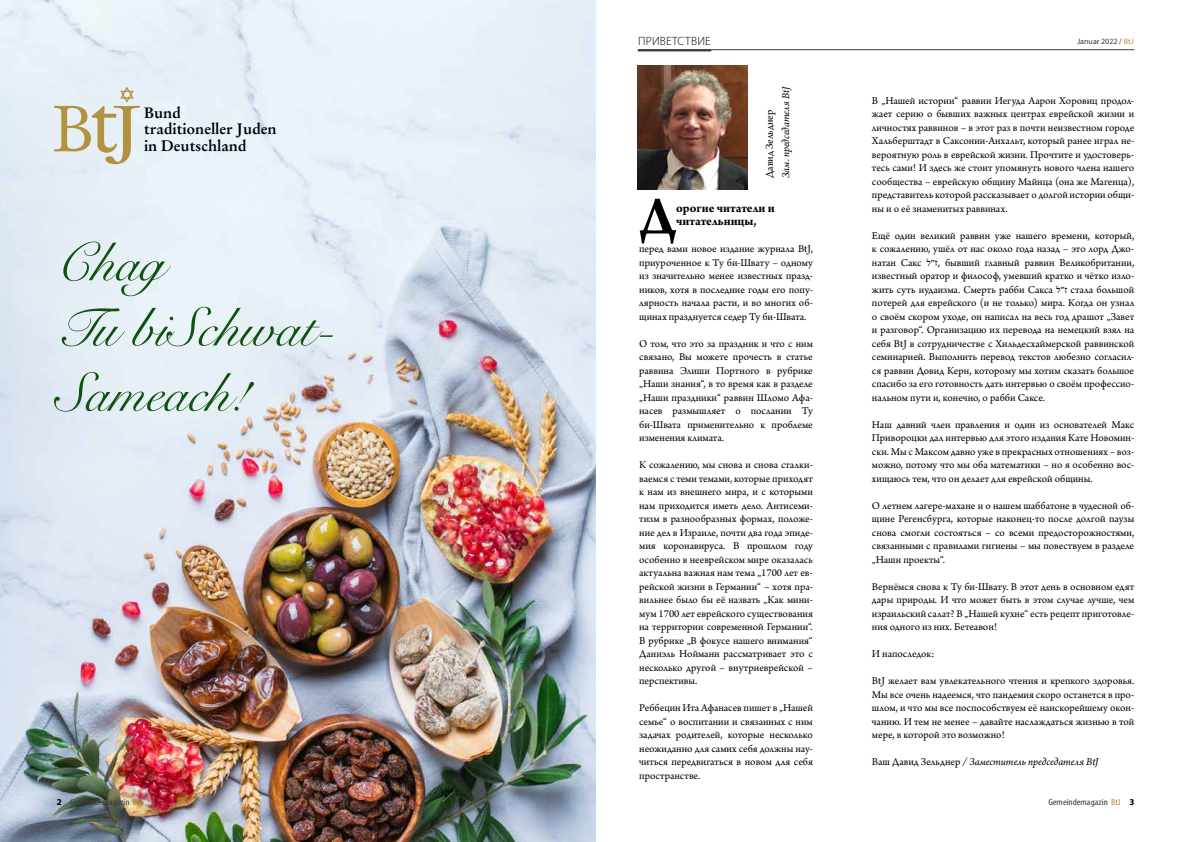
<style>
.page{position:relative;width:1191px;height:842px;background:#fff}
.page>*{position:absolute;margin:0;border:0;box-sizing:border-box;transform-origin:0 0}
.t1{font:54.4px/65.2px "Snell Roundhand";color:#0f520b}
.t2{font:700 15.1px/16.8px "Stempel Garamond";color:#000}
.t3{font:700 13px/13.5px "Arno Pro";color:#000}
.t4{font:300 12px "Myriad Pro";letter-spacing:.02em;color:#000}
.t5{font:11px/13.5px "Arno Pro";color:#000;text-align:justify}
.t6{font:italic 11px "Arno Pro";letter-spacing:-.005em;color:#000}
.t7{font:condensed 9px "Myriad Pro";color:#393b41;scale:1.14 1}
.t8{font:8px "Myriad Pro";color:#313747}
.s1{font-weight:700;font-stretch:normal;color:#000}
.s2{color:#b1933f}
.s3{font-family:"New Peninim"}
.s4{font-style:normal}
</style>
<div class="page">
<hr style="left:638px;top:49px;width:496px;height:1px;background:#393b41">
<img style="left:0;top:0;width:596px;height:842px">
<hr style="left:638px;top:49px;width:73px;height:2px;background:#393b41">
<img style="left:637px;top:66px;width:110px;height:123px">
<svg style="left:54px;top:86px;width:86px;height:78px"></svg>
<svg style="left:639px;top:199px;width:37px;height:45px"></svg>
<h2 class="t2" style="left:144px;top:104px;width:134px">Bund<br>traditioneller Juden in Deutschland</h2>
<h1 class="t1" style="left:55px;top:229px;width:280px">Chag<br>Tu biSchwat-<br>Sameach!</h1>
<p class="t7" style="left:57px;top:796px;width:77px"><span class="s1">2</span> Gemeindemagazin <span class="s2">BtJ</span></p>
<p class="t4" style="left:638px;top:34px;width:74px">ПРИВЕТСТВИЕ</p>
<p class="t8" style="left:1077px;top:37px;width:58px">Januar 2022 / <span class="s2">BtJ</span></p>
<p class="t6" style="left:779px;top:178px;width:93px;rotate:-90deg">Зам. председателя BtJ</p>
<p class="t5" style="left:872px;top:94px;width:264px">В „Нашей истории“ раввин Иегуда Аарон Хоровиц продол&shy;жает серию о бывших важных центрах еврейской жизни и личностях раввинов – в этот раз в почти неизвестном городе Хальберштадт в Саксонии-Анхальт, который ранее играл не&shy;вероятную роль в еврейской жизни. Прочтите и удостоверь&shy;тесь сами! И здесь же стоит упомянуть нового члена нашего сообщества – еврейскую общину Майнца (она же Магенца), представитель которой рассказывает о долгой истории общи&shy;ны и о её знаменитых раввинах.</p>
<p class="t5" style="left:872px;top:229px;width:264px">Ещё один великий раввин уже нашего времени, который, к сожалению, ушёл от нас около года назад – это лорд Джо&shy;натан Сакс <span class="s3">ז״ל</span> , бывший главный раввин Великобритании, известный оратор и философ, умевший кратко и чётко изло&shy;жить суть иудаизма. Смерть рабби Сакса <span class="s3">ז״ל</span> стала большой потерей для еврейского (и не только) мира. Когда он узнал о своём скором уходе, он написал на весь год драшот „Завет и разговор“. Организацию их перевода на немецкий взял на себя BtJ в сотрудничестве с Хильдесхаймерской раввинской семинарией. Выполнить перевод текстов любезно согласил&shy;ся раввин Довид Керн, которому мы хотим сказать большое спасибо за его готовность дать интервью о своём профессио&shy;нальном пути и, конечно, о рабби Саксе.</p>
<p class="t5" style="left:872px;top:418px;width:264px">Наш давний член правления и один из основателей Макс Привороцки дал интервью для этого издания Кате Новомин&shy;ски. Мы с Максом давно уже в прекрасных отношениях – воз&shy;можно, потому что мы оба математики – но я особенно вос&shy;хищаюсь тем, что он делает для еврейской общины.</p>
<p class="t5" style="left:872px;top:499px;width:264px">О летнем лагере-махане и о нашем шаббатоне в чудесной об&shy;щине Регенсбурга, которые наконец-то после долгой паузы снова смогли состояться – со всеми предосторожностями, связанными с правилами гигиены – мы повествуем в разделе „Наши проекты“.</p>
<p class="t5" style="left:872px;top:580px;width:264px">Вернёмся снова к Ту би-Швату. В этот день в основном едят дары природы. И что может быть в этом случае лучше, чем израильский салат? В „Нашей кухне“ есть рецепт приготовле&shy;ния одного из них. Бетеавон!</p>
<p class="t5" style="left:872px;top:648px;width:64px">И напоследок:</p>
<p class="t5" style="left:872px;top:675px;width:264px">BtJ желает вам увлекательного чтения и крепкого здоровья.<br>Мы все очень надеемся, что пандемия скоро останется в про&shy;шлом, и что мы все поспособствуем её наискорейшему окон&shy;чанию. И тем не менее – давайте наслаждаться жизнью в той мере, в которой это возможно!</p>
<p class="t6" style="left:872px;top:755px;width:228px"><span class="s4">Ваш Давид Зельднер</span> / Заместитель председателя BtJ</p>
<p class="t5" style="left:763px;top:178px;width:70px;rotate:-90deg">Давид Зельднер</p>
<p class="t3" style="left:676px;top:202px;width:100px">орогие читатели и читательницы,</p>
<p class="t5" style="left:639px;top:243px;width:175px">перед вами новое издание журнала BtJ, приуроченное к Ту би-Швату – одному из значительно менее известных празд&shy;ников, хотя в последние годы его попу&shy;лярность начала расти, и во многих об&shy;щинах празднуется седер Ту би-Швата.</p>
<p class="t5" style="left:639px;top:337px;width:175px">О том, что это за праздник и что с ним связано, Вы можете прочесть в статье раввина Элиши Портного в рубрике „Наши знания“, в то время как в разделе „Наши праздники“ раввин Шломо Афа&shy;насев размышляет о послании Ту би-Швата применительно к проблеме изменения климата.</p>
<p class="t5" style="left:639px;top:459px;width:175px">К сожалению, мы снова и снова сталки&shy;ваемся с теми темами, которые приходят к нам из внешнего мира, и с которыми нам приходится иметь дело. Антисеми&shy;тизм в разнообразных формах, положе&shy;ние дел в Израиле, почти два года эпиде&shy;мия коронавируса. В прошлом году особенно в нееврейском мире оказалась актуальна важная нам тема „1700 лет ев&shy;рейской жизни в Германии“ – хотя пра&shy;вильнее было бы её назвать „Как мини&shy;мум 1700 лет еврейского существования на территории современной Германии“.<br>В рубрике „В фокусе нашего внимания“ Даниэль Нойманн рассматривает это с несколько другой – внутриеврейской – перспективы.</p>
<p class="t5" style="left:639px;top:702px;width:175px">Реббецин Ита Афанасев пишет в „Нашей семье“ о воспитании и связанных с ним задачах родителей, которые несколько неожиданно для самих себя должны нау&shy;читься передвигаться в новом для себя пространстве.</p>
<p class="t7" style="left:1048px;top:796px;width:77px">Gemeindemagazin <span class="s2">BtJ</span> <span class="s1">3</span></p>
</div>
